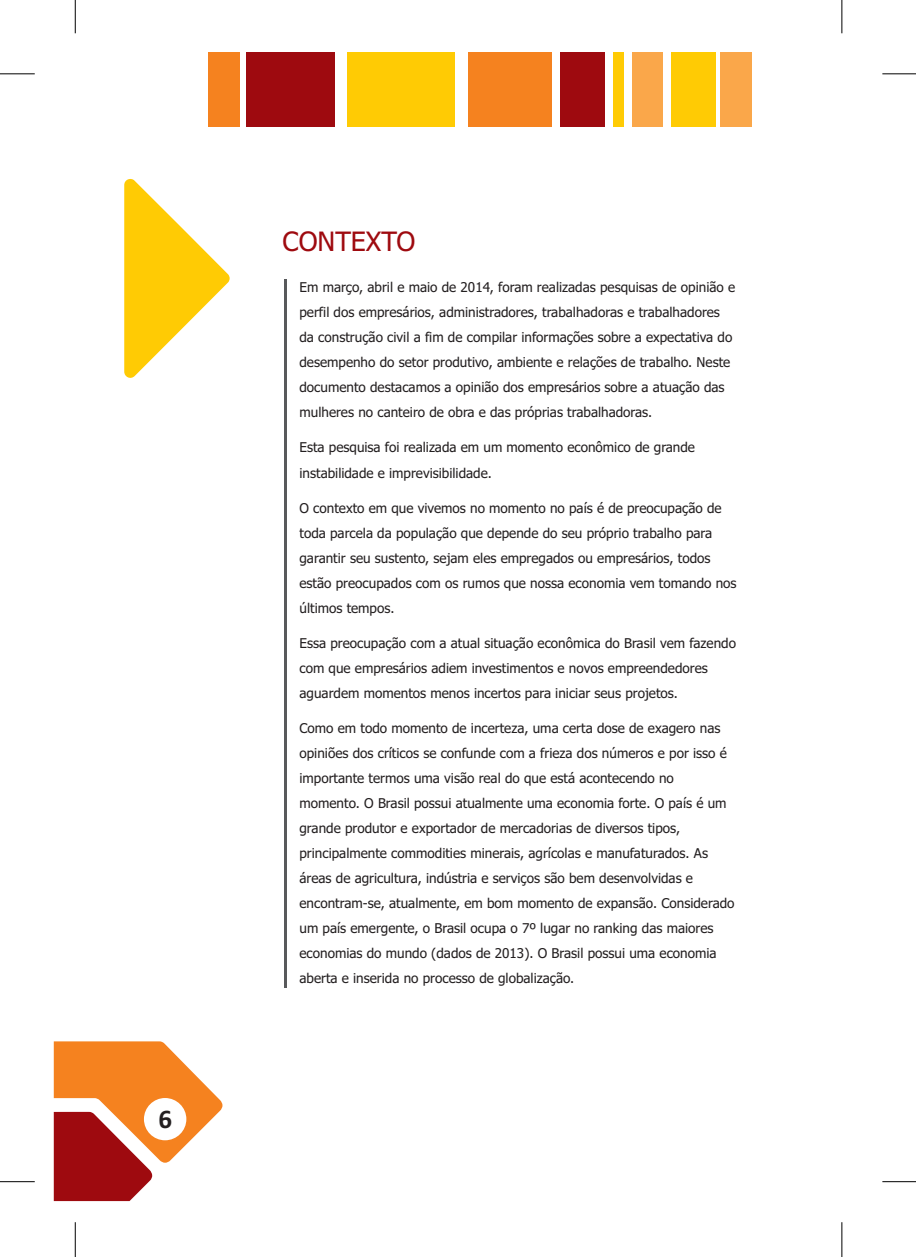
<style>
.page{position:relative;width:916px;height:1257px;background:#fff}
.page>*{position:absolute;margin:0;border:0;box-sizing:border-box;transform-origin:0 0}
.t1{font:700 27px "Calibri";color:#231f20}
.t2{font:26.7px "Tahoma";color:#9e0a0f}
.t3{font:13.5px/25px "Tahoma";color:#231f20}
</style>
<div class="page">
<div style="left:208px;top:52px;width:31px;height:74px;background:#f5821f"></div>
<div style="left:347px;top:52px;width:108px;height:74px;background:#ffcb04"></div>
<div style="left:246px;top:52px;width:88px;height:74px;background:#9e0a0f"></div>
<div style="left:468px;top:52px;width:83px;height:74px;background:#f5821f"></div>
<div style="left:561px;top:52px;width:44px;height:74px;background:#9e0a0f"></div>
<div style="left:613px;top:52px;width:11px;height:74px;background:#ffcb04"></div>
<div style="left:632px;top:52px;width:30px;height:74px;background:#faa74a"></div>
<div style="left:671px;top:52px;width:44px;height:74px;background:#ffcb04"></div>
<div style="left:720px;top:52px;width:32px;height:74px;background:#faa74a"></div>
<svg style="left:124px;top:178px;width:106px;height:200px"></svg>
<svg style="left:54px;top:1041px;width:168px;height:159px"></svg>
<hr style="left:284px;top:279px;width:2px;height:708px;background:#58595b">
<hr style="left:0;top:1181px;width:35px;height:1px;background:#000">
<hr style="left:75px;top:1221px;width:1px;height:35px;background:#000">
<hr style="left:0;top:74px;width:35px;height:1px;background:#000">
<hr style="left:75px;top:0;width:1px;height:33px;background:#000">
<hr style="left:882px;top:74px;width:34px;height:1px;background:#000">
<hr style="left:842px;top:0;width:1px;height:33px;background:#000">
<hr style="left:882px;top:1181px;width:34px;height:1px;background:#000">
<hr style="left:842px;top:1221px;width:1px;height:35px;background:#000">
<h1 class="t1" style="left:159px;top:1106px;width:15px">6</h1>
<h2 class="t2" style="left:283px;top:231px;width:134px">CONTEXTO</h2>
<p class="t3" style="left:299px;top:276px;width:437px">Em março, abril e maio de 2014, foram realizadas pesquisas de opinião e perfil dos empresários, administradores, trabalhadoras e trabalhadores da construção civil a fim de compilar informações sobre a expectativa do desempenho do setor produtivo, ambiente e relações de trabalho. Neste documento destacamos a opinião dos empresários sobre a atuação das mulheres no canteiro de obra e das próprias trabalhadoras.</p>
<p class="t3" style="left:299px;top:436px;width:397px">Esta pesquisa foi realizada em um momento econômico de grande instabilidade e imprevisibilidade.</p>
<p class="t3" style="left:299px;top:496px;width:439px">O contexto em que vivemos no momento no país é de preocupação de toda parcela da população que depende do seu próprio trabalho para garantir seu sustento, sejam eles empregados ou empresários, todos estão preocupados com os rumos que nossa economia vem tomando nos últimos tempos.</p>
<p class="t3" style="left:299px;top:631px;width:438px">Essa preocupação com a atual situação econômica do Brasil vem fazendo com que empresários adiem investimentos e novos empreendedores aguardem momentos menos incertos para iniciar seus projetos.</p>
<p class="t3" style="left:299px;top:716px;width:436px">Como em todo momento de incerteza, uma certa dose de exagero nas opiniões dos críticos se confunde com a frieza dos números e por isso é importante termos uma visão real do que está acontecendo no momento. O Brasil possui atualmente uma economia forte. O país é um grande produtor e exportador de mercadorias de diversos tipos, principalmente commodities minerais, agrícolas e manufaturados. As áreas de agricultura, indústria e serviços são bem desenvolvidas e encontram-se, atualmente, em bom momento de expansão. Considerado um país emergente, o Brasil ocupa o 7º lugar no ranking das maiores economias do mundo (dados de 2013). O Brasil possui uma economia aberta e inserida no processo de globalização.</p>
</div>
